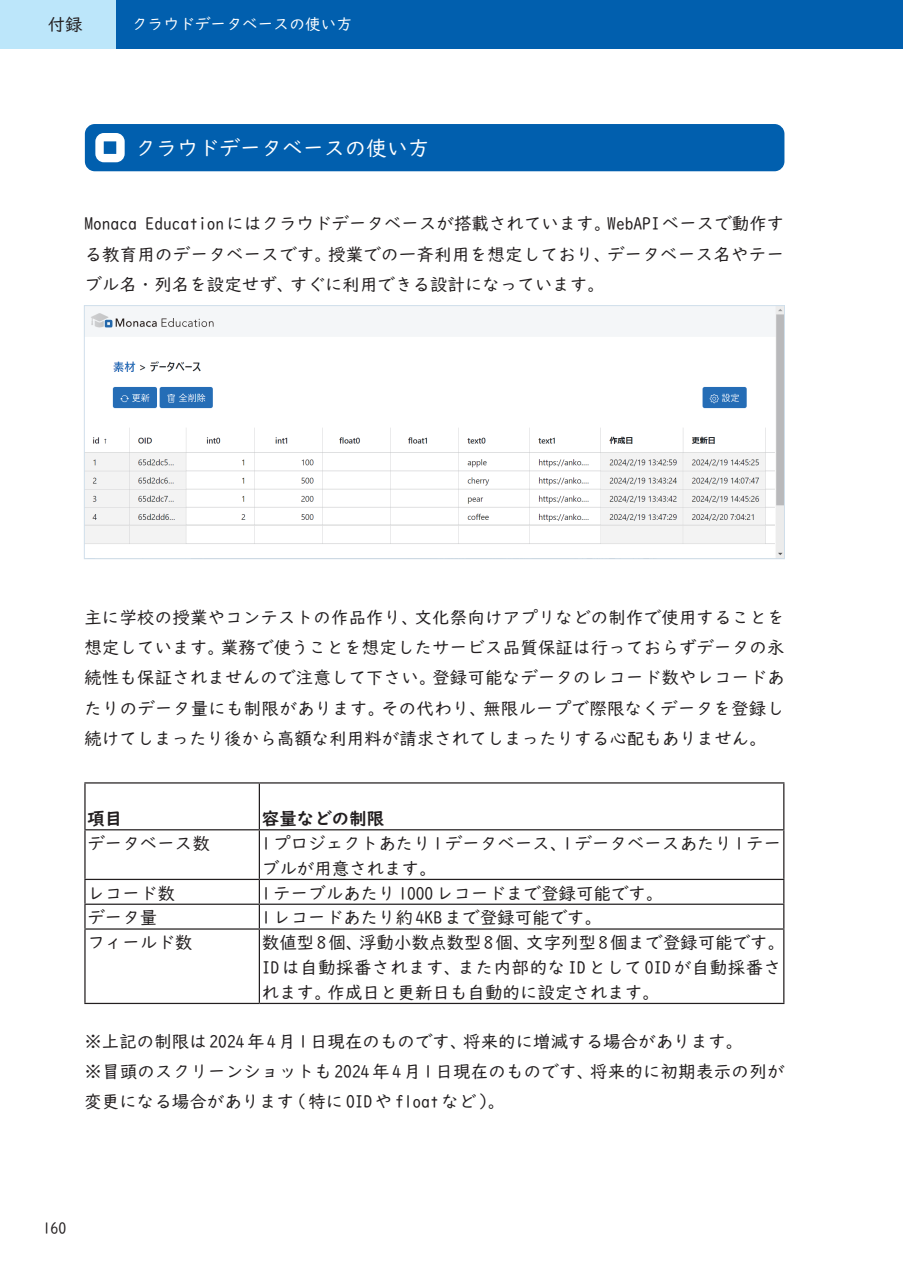
<style>
.page{position:relative;width:903px;height:1275px;background:#fff}
.page>*{position:absolute;margin:0;border:0;box-sizing:border-box;transform-origin:0 0}
.t1{font:21px "UD Digi Kyokasho N R";color:#fff}
.t2{font:17.5px/30.3px "UD Digi Kyokasho N R";color:#231f20}
.t3{font:17.5px "UD Digi Kyokasho N B";color:#231f20}
.t4{font:15.75px "UD Digi Kyokasho N R";color:#fff}
.t5{font:15.75px "UD Digi Kyokasho N R";color:#231f20}
</style>
<div class="page">
<div style="left:115px;top:0;width:788px;height:48px;background:#015fae"></div>
<div style="left:0;top:0;width:116px;height:48px;background:#bce6fa"></div>
<hr style="left:84px;top:782px;width:175px;height:1px;background:#231f20">
<hr style="left:84px;top:783px;width:2px;height:46px;background:#231f20">
<hr style="left:259px;top:782px;width:525px;height:1px;background:#231f20">
<hr style="left:259px;top:783px;width:1px;height:46px;background:#231f20">
<hr style="left:783px;top:783px;width:1px;height:46px;background:#231f20">
<hr style="left:84px;top:829px;width:175px;height:1px;background:#231f20">
<hr style="left:84px;top:830px;width:2px;height:49px;background:#231f20">
<hr style="left:259px;top:829px;width:525px;height:1px;background:#231f20">
<hr style="left:259px;top:830px;width:1px;height:49px;background:#231f20">
<hr style="left:783px;top:830px;width:1px;height:49px;background:#231f20">
<hr style="left:84px;top:879px;width:175px;height:1px;background:#231f20">
<hr style="left:84px;top:880px;width:2px;height:24px;background:#231f20">
<hr style="left:259px;top:879px;width:525px;height:1px;background:#231f20">
<hr style="left:84px;top:904px;width:175px;height:1px;background:#231f20">
<hr style="left:84px;top:905px;width:2px;height:23px;background:#231f20">
<hr style="left:259px;top:904px;width:525px;height:1px;background:#231f20">
<svg style="left:259px;top:880px;width:1px;height:48px"></svg>
<svg style="left:783px;top:880px;width:1px;height:48px"></svg>
<hr style="left:84px;top:928px;width:175px;height:2px;background:#231f20">
<hr style="left:84px;top:930px;width:2px;height:73px;background:#231f20">
<hr style="left:259px;top:928px;width:525px;height:2px;background:#231f20">
<hr style="left:259px;top:930px;width:1px;height:73px;background:#231f20">
<hr style="left:783px;top:930px;width:1px;height:73px;background:#231f20">
<hr style="left:84px;top:1003px;width:175px;height:1px;background:#231f20">
<hr style="left:259px;top:1003px;width:525px;height:1px;background:#231f20">
<div style="left:85px;top:124px;width:699px;height:47px;background:#015fae;border-radius:10px"></div>
<svg style="left:95px;top:133px;width:30px;height:29px"></svg>
<img style="left:86px;top:307px;width:697px;height:250px">
<div style="left:84px;top:305px;width:701px;height:254px;border:1px solid #d0dfeb"></div>
<p class="t2" style="left:48px;top:9px;width:36px">付録</p>
<p class="t4" style="left:132px;top:15px;width:222px">クラウドデータベースの使い方</p>
<p class="t1" style="left:135px;top:136px;width:295px">クラウドデータベースの使い方</p>
<p class="t2" style="left:84px;top:209px;width:701px;text-align:justify">Monaca Educationにはクラウドデータベースが搭載されています。WebAPIベースで動作する教育用のデータベースです。授業での一斉利用を想定しており、データベース名やテーブル名・列名を設定せず、すぐに利用できる設計になっています。</p>
<p class="t2" style="left:84px;top:602px;width:702px;text-align:justify">主に学校の授業やコンテストの作品作り、文化祭向けアプリなどの制作で使用することを想定しています。業務で使うことを想定したサービス品質保証は行っておらずデータの永続性も保証されませんので注意して下さい。登録可能なデータのレコード数やレコードあたりのデータ量にも制限があります。その代わり、無限ループで際限なくデータを登録し続けてしまったり後から高額な利用料が請求されてしまったりする心配もありません。</p>
<p class="t3" style="left:87px;top:808px;width:37px">項目</p>
<p class="t3" style="left:262px;top:808px;width:124px">容量などの制限</p>
<p class="t2" style="left:87px;top:828px;width:124px">データベース数</p>
<p class="t2" style="left:262px;top:831px;width:521px;line-height:24.8px">1プロジェクトあたり 1データベース、1データベースあたり 1テーブルが用意されます。</p>
<p class="t2" style="left:87px;top:878px;width:89px">レコード数</p>
<p class="t2" style="left:262px;top:878px;width:403px">1テーブルあたり 1000レコードまで登録可能です。</p>
<p class="t2" style="left:87px;top:903px;width:71px">データ量</p>
<p class="t2" style="left:262px;top:903px;width:342px">1レコードあたり約 4KBまで登録可能です。</p>
<p class="t2" style="left:87px;top:928px;width:106px">フィールド数</p>
<p class="t2" style="left:262px;top:930px;width:525px;line-height:24.8px">数値型 8個、浮動小数点数型 8個、文字列型 8個まで登録可能です。<br>IDは自動採番されます、また内部的な IDとして OIDが自動採番されます。作成日と更新日も自動的に設定されます。</p>
<p class="t2" style="left:84px;top:1026px;width:702px">※上記の制限は 2024年 4月 1日現在のものです、将来的に増減する場合があります。<br>※冒頭のスクリーンショットも 2024年 4月 1日現在のものです、将来的に初期表示の列が変更になる場合があります (特に OIDや floatなど )。</p>
<p class="t5" style="left:43px;top:1219px;width:25px">160</p>
</div>
